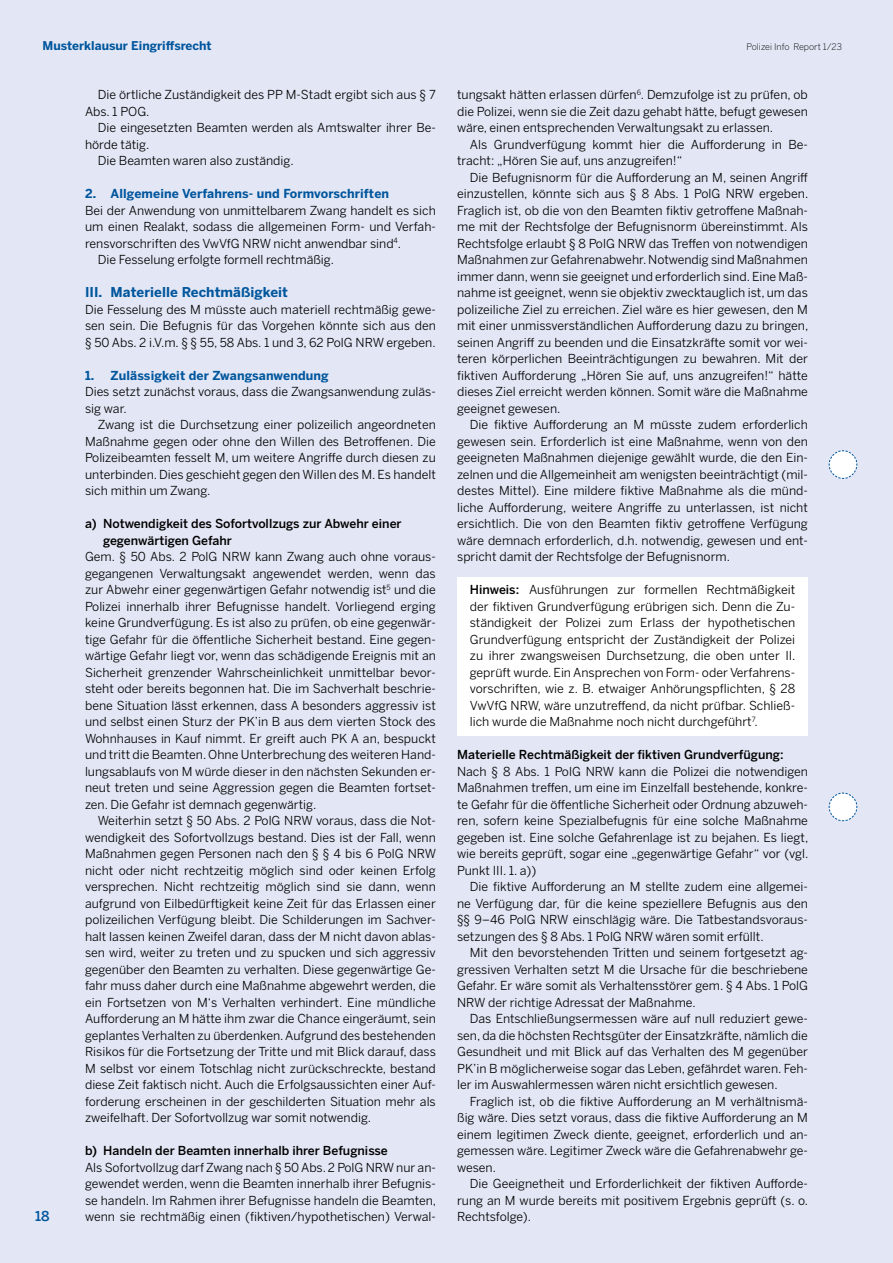
<style>
.page{position:relative;width:893px;height:1263px;background:#e3e7f5}
.page>*{position:absolute;margin:0;border:0;box-sizing:border-box;transform-origin:0 0}
.t1{font:700 13.5px "Benton Sans";letter-spacing:.005em;color:#00569d}
.t2{font:500 13.5px "Benton Sans";color:#00569d}
.t3{font:12.3px/16.5px "Benton Sans";color:#000;text-align:justify}
.t4{font:500 12.3px/16.5px "Benton Sans";color:#000}
.t5{font:700 12.3px "Benton Sans";letter-spacing:.01em;color:#00569d}
.t6{font:700 12px "Benton Sans";color:#00569d}
.t7{font:300 9px "Benton Sans";color:#000}
.s1{font-weight:500}
</style>
<div class="page">
<svg style="left:828px;top:792px;width:30px;height:29px"></svg>
<svg style="left:828px;top:450px;width:30px;height:29px"></svg>
<div style="left:457px;top:578px;width:351px;height:158px;background:#fff"></div>
<p class="t6" style="left:43px;top:38px;width:171px">Musterklausur Eingriffsrecht</p>
<p class="t3" style="left:85px;top:86px;width:352px;text-indent:13px">Die örtliche Zuständigkeit des PP M-Stadt ergibt sich aus § 7<br>Abs. 1 POG.</p>
<p class="t3" style="left:98px;top:119px;width:340px">Die eingesetzten Beamten werden als Amtswalter ihrer Be-</p>
<p class="t3" style="left:85px;top:136px;width:66px">hörde tätig.</p>
<p class="t3" style="left:98px;top:152px;width:197px">Die Beamten waren also zuständig.</p>
<p class="t5" style="left:85px;top:186px;width:306px">2. Allgemeine Verfahrens- und Formvorschriften</p>
<p class="t3" style="left:85px;top:202px;width:352px">Bei der Anwendung von unmittelbarem Zwang handelt es sich</p>
<p class="t3" style="left:85px;top:218px;width:352px">um einen Realakt, sodass die allgemeinen Form- und Verfah-</p>
<p class="t3" style="left:85px;top:235px;width:318px">rensvorschriften des VwVfG NRW nicht anwendbar sind<sup>4</sup>.</p>
<p class="t3" style="left:98px;top:251px;width:238px">Die Fesselung erfolgte formell rechtmäßig.</p>
<p class="t1" style="left:85px;top:284px;width:204px">III. Materielle Rechtmäßigkeit</p>
<p class="t3" style="left:85px;top:301px;width:352px">Die Fesselung des M müsste auch materiell rechtmäßig gewe&shy;sen sein. Die Befugnis für das Vorgehen könnte sich aus den § 50 Abs. 2 i.V.m. § § 55, 58 Abs. 1 und 3, 62 PolG NRW ergeben.</p>
<p class="t5" style="left:85px;top:367px;width:245px">1. Zulässigkeit der Zwangsanwendung</p>
<p class="t3" style="left:85px;top:383px;width:352px">Dies setzt zunächst voraus, dass die Zwangsanwendung zuläs&shy;sig war.</p>
<p class="t3" style="left:85px;top:416px;width:352px;text-indent:13px">Zwang ist die Durchsetzung einer polizeilich angeordneten Maßnahme gegen oder ohne den Willen des Betroffenen. Die Polizeibeamten fesselt M, um weitere Angriffe durch diesen zu unterbinden. Dies geschieht gegen den Willen des M. Es handelt sich mithin um Zwang.</p>
<p class="t4" style="left:103px;top:515px;width:300px;text-indent:-18px">a) Notwendigkeit des Sofortvollzugs zur Abwehr einer gegenwärtigen Gefahr</p>
<p class="t3" style="left:85px;top:548px;width:352px">Gem. § 50 Abs. 2 PolG NRW kann Zwang auch ohne voraus&shy;gegangenen Verwaltungsakt angewendet werden, wenn das zur Abwehr einer gegenwärtigen Gefahr notwendig ist<sup>5</sup> und die Polizei innerhalb ihrer Befugnisse handelt. Vorliegend erging keine Grundverfügung. Es ist also zu prüfen, ob eine gegenwär&shy;tige Gefahr für die öffentliche Sicherheit bestand. Eine gegen&shy;wärtige Gefahr liegt vor, wenn das schädigende Ereignis mit an Sicherheit grenzender Wahrscheinlichkeit unmittelbar bevor&shy;steht oder bereits begonnen hat. Die im Sachverhalt beschrie&shy;bene Situation lässt erkennen, dass A besonders aggressiv ist und selbst einen Sturz der PK’in B aus dem vierten Stock des Wohnhauses in Kauf nimmt. Er greift auch PK A an, bespuckt und tritt die Beamten. Ohne Unterbrechung des weiteren Hand&shy;lungsablaufs von M würde dieser in den nächsten Sekunden er&shy;neut treten und seine Aggression gegen die Beamten fortset&shy;zen. Die Gefahr ist demnach gegenwärtig.</p>
<p class="t3" style="left:85px;top:812px;width:353px;text-indent:13px">Weiterhin setzt § 50 Abs. 2 PolG NRW voraus, dass die Not&shy;wendigkeit des Sofortvollzugs bestand. Dies ist der Fall, wenn Maßnahmen gegen Personen nach den § § 4 bis 6 PolG NRW nicht oder nicht rechtzeitig möglich sind oder keinen Erfolg versprechen. Nicht rechtzeitig möglich sind sie dann, wenn aufgrund von Eilbedürftigkeit keine Zeit für das Erlassen einer polizeilichen Verfügung bleibt. Die Schilderungen im Sachver&shy;halt lassen keinen Zweifel daran, dass der M nicht davon ablas&shy;sen wird, weiter zu treten und zu spucken und sich aggressiv gegenüber den Beamten zu verhalten. Diese gegenwärtige Ge&shy;fahr muss daher durch eine Maßnahme abgewehrt werden, die ein Fortsetzen von M‘s Verhalten verhindert. Eine mündliche Aufforderung an M hätte ihm zwar die Chance eingeräumt, sein geplantes Verhalten zu überdenken. Aufgrund des bestehenden Risikos für die Fortsetzung der Tritte und mit Blick darauf, dass M selbst vor einem Totschlag nicht zurückschreckte, bestand diese Zeit faktisch nicht. Auch die Erfolgsaussichten einer Auf&shy;forderung erscheinen in der geschilderten Situation mehr als zweifelhaft. Der Sofortvollzug war somit notwendig.</p>
<p class="t4" style="left:85px;top:1142px;width:304px">b) Handeln der Beamten innerhalb ihrer Befugnisse</p>
<p class="t3" style="left:85px;top:1159px;width:353px">Als Sofortvollzug darf Zwang nach § 50 Abs. 2 PolG NRW nur an&shy;gewendet werden, wenn die Beamten innerhalb ihrer Befugnis&shy;se handeln. Im Rahmen ihrer Befugnisse handeln die Beamten, wenn sie rechtmäßig einen (fiktiven/hypothetischen) Verwal-</p>
<p class="t2" style="left:35px;top:1208px;width:16px">18</p>
<p class="t7" style="left:747px;top:41px;width:97px">Polizei Info Report 1/23</p>
<p class="t3" style="left:457px;top:86px;width:352px">tungsakt hätten erlassen dürfen<sup>6</sup>. Demzufolge ist zu prüfen, ob die Polizei, wenn sie die Zeit dazu gehabt hätte, befugt gewesen wäre, einen entsprechenden Verwaltungsakt zu erlassen.</p>
<p class="t3" style="left:457px;top:136px;width:352px;text-indent:13px">Als Grundverfügung kommt hier die Aufforderung in Be&shy;tracht: „Hören Sie auf, uns anzugreifen!“</p>
<p class="t3" style="left:457px;top:169px;width:353px;text-indent:13px">Die Befugnisnorm für die Aufforderung an M, seinen Angriff einzustellen, könnte sich aus § 8 Abs. 1 PolG NRW ergeben.<br>Fraglich ist, ob die von den Beamten fiktiv getroffene Maßnah&shy;me mit der Rechtsfolge der Befugnisnorm übereinstimmt. Als Rechtsfolge erlaubt § 8 PolG NRW das Treffen von notwendigen Maßnahmen zur Gefahrenabwehr. Notwendig sind Maßnahmen immer dann, wenn sie geeignet und erforderlich sind. Eine Maß&shy;nahme ist geeignet, wenn sie objektiv zwecktauglich ist, um das polizeiliche Ziel zu erreichen. Ziel wäre es hier gewesen, den M mit einer unmissverständlichen Aufforderung dazu zu bringen, seinen Angriff zu beenden und die Einsatzkräfte somit vor wei&shy;teren körperlichen Beeinträchtigungen zu bewahren. Mit der fiktiven Aufforderung „Hören Sie auf, uns anzugreifen!“ hätte dieses Ziel erreicht werden können. Somit wäre die Maßnahme geeignet gewesen.</p>
<p class="t3" style="left:457px;top:416px;width:352px;text-indent:13px">Die fiktive Aufforderung an M müsste zudem erforderlich gewesen sein. Erforderlich ist eine Maßnahme, wenn von den geeigneten Maßnahmen diejenige gewählt wurde, die den Ein&shy;zelnen und die Allgemeinheit am wenigsten beeinträchtigt (mil&shy;destes Mittel). Eine mildere fiktive Maßnahme als die münd&shy;liche Aufforderung, weitere Angriffe zu unterlassen, ist nicht ersichtlich. Die von den Beamten fiktiv getroffene Verfügung wäre demnach erforderlich, d.h. notwendig, gewesen und ent&shy;spricht damit der Rechtsfolge der Befugnisnorm.</p>
<p class="t3" style="left:470px;top:581px;width:327px"><span class="s1">Hinweis:</span> Ausführungen zur formellen Rechtmäßigkeit der fiktiven Grundverfügung erübrigen sich. Denn die Zu&shy;ständigkeit der Polizei zum Erlass der hypothetischen Grundverfügung entspricht der Zuständigkeit der Polizei zu ihrer zwangsweisen Durchsetzung, die oben unter II. geprüft wurde. Ein Ansprechen von Form- oder Verfahrens&shy;vorschriften, wie z. B. etwaiger Anhörungspflichten, § 28<br>VwVfG NRW, wäre unzutreffend, da nicht prüfbar. Schließ&shy;lich wurde die Maßnahme noch nicht durchgeführt<sup>7</sup>.</p>
<p class="t4" style="left:457px;top:746px;width:328px">Materielle Rechtmäßigkeit der fiktiven Grundverfügung:</p>
<p class="t3" style="left:457px;top:763px;width:353px">Nach § 8 Abs. 1 PolG NRW kann die Polizei die notwendigen Maßnahmen treffen, um eine im Einzelfall bestehende, konkre&shy;te Gefahr für die öffentliche Sicherheit oder Ordnung abzuweh&shy;ren, sofern keine Spezialbefugnis für eine solche Maßnahme gegeben ist. Eine solche Gefahrenlage ist zu bejahen. Es liegt, wie bereits geprüft, sogar eine „gegenwärtige Gefahr“ vor (vgl.<br>Punkt III. 1. a))</p>
<p class="t3" style="left:457px;top:878px;width:352px;text-indent:13px">Die fiktive Aufforderung an M stellte zudem eine allgemei&shy;ne Verfügung dar, für die keine speziellere Befugnis aus den §§ 9–46 PolG NRW einschlägig wäre. Die Tatbestandsvoraus&shy;setzungen des § 8 Abs. 1 PolG NRW wären somit erfüllt.</p>
<p class="t3" style="left:457px;top:944px;width:352px;text-indent:13px">Mit den bevorstehenden Tritten und seinem fortgesetzt ag&shy;gressiven Verhalten setzt M die Ursache für die beschriebene Gefahr. Er wäre somit als Verhaltensstörer gem. § 4 Abs. 1 PolG NRW der richtige Adressat der Maßnahme.</p>
<p class="t3" style="left:457px;top:1010px;width:352px;text-indent:13px">Das Entschließungsermessen wäre auf null reduziert gewe&shy;sen, da die höchsten Rechtsgüter der Einsatzkräfte, nämlich die Gesundheit und mit Blick auf das Verhalten des M gegenüber PK’in B möglicherweise sogar das Leben, gefährdet waren. Feh&shy;ler im Auswahlermessen wären nicht ersichtlich gewesen.</p>
<p class="t3" style="left:457px;top:1093px;width:352px;text-indent:13px">Fraglich ist, ob die fiktive Aufforderung an M verhältnismä&shy;ßig wäre. Dies setzt voraus, dass die fiktive Aufforderung an M einem legitimen Zweck diente, geeignet, erforderlich und an&shy;gemessen wäre. Legitimer Zweck wäre die Gefahrenabwehr ge&shy;wesen.</p>
<p class="t3" style="left:457px;top:1175px;width:353px;text-indent:13px">Die Geeignetheit und Erforderlichkeit der fiktiven Aufforde&shy;rung an M wurde bereits mit positivem Ergebnis geprüft (s. o.<br>Rechtsfolge).</p>
</div>
